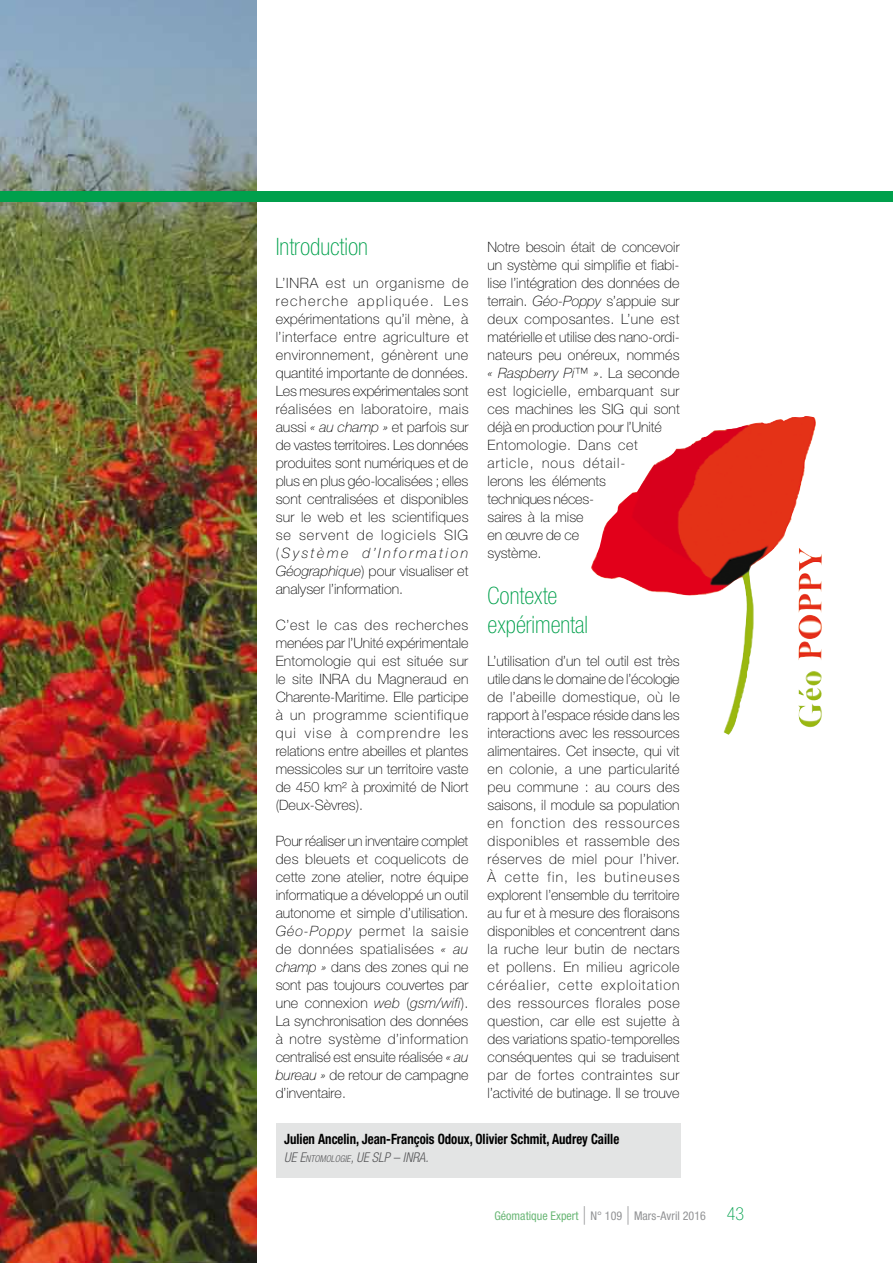
<style>
.page{position:relative;width:893px;height:1263px;background:#fff}
.page>*{position:absolute;margin:0;border:0;box-sizing:border-box;transform-origin:0 0}
.t1{font:100 condensed 24px/28.8px "Helvetica Neue";color:#00a04c}
.t2{font:100 14.25px/18px "Helvetica Neue";color:#000;text-align:justify}
.t3{font:700 condensed 14.25px "Helvetica Neue";color:#000;scale:.9 1}
.t4{font:italic 300 condensed 13.5px "Helvetica Neue";color:#58585a}
.t5{font:condensed 12px "Helvetica Neue";color:#929395}
.s1{font-style:italic}
.s2{font-size:9.45px}
.s3{color:#6ab776}
.s4{font-weight:100;font-size:18px;color:#00a04c}
</style>
<div class="page">
<img style="left:0;top:0;width:257px;height:1263px">
<div style="left:0;top:191px;width:893px;height:11px;background:#00a04c"></div>
<div style="left:276px;top:1124px;width:404px;height:54px;background:#e3e4e4"></div>
<img style="left:591px;top:416px;width:231px;height:319px">
<h1 class="t1" style="left:276px;top:231px;width:94px">Introduction</h1>
<p class="t2" style="left:276px;top:274px;width:194px">L’INRA est un organisme de recherche appliquée. Les expérimentations qu’il mène, à l’interface entre agriculture et environnement, génèrent une quantité importante de données.<br>Les mesures expérimentales sont réalisées en laboratoire, mais aussi <span class="s1">« au champ »</span> et parfois sur de vastes territoires. Les données produites sont numériques et de plus en plus géo-localisées ; elles sont centralisées et disponibles sur le web et les scientifiques se servent de logiciels SIG (<span class="s1">Système d’Information Géographique</span>) pour visualiser et analyser l’information.</p>
<p class="t2" style="left:276px;top:616px;width:194px">C’est le cas des recherches menées par l’Unité expérimentale Entomologie qui est située sur le site INRA du Magneraud en Charente-Maritime. Elle participe à un programme scientifique qui vise à comprendre les relations entre abeilles et plantes messicoles sur un territoire vaste de 450 km² à proximité de Niort (Deux-Sèvres).</p>
<p class="t2" style="left:276px;top:832px;width:194px">Pour réaliser un inventaire complet des bleuets et coquelicots de cette zone atelier, notre équipe informatique a développé un outil autonome et simple d’utilisation.<br><span class="s1">Géo-Poppy</span> permet la saisie de données spatialisées <span class="s1">« au champ »</span> dans des zones qui ne sont pas toujours couvertes par une connexion <span class="s1">web</span> (<span class="s1">gsm/wifi</span>).<br>La synchronisation des données à notre système d’information centralisé est ensuite réalisée <span class="s1">« au bureau »</span> de retour de campagne d’inventaire.</p>
<p class="t2" style="left:488px;top:238px;width:194px;text-align:left">Notre besoin était de concevoir un système qui simplifie et fiabi&shy;lise l’intégration des données de terrain. <span class="s1">Géo-Poppy</span> s’appuie sur deux composantes. L’une est matérielle et utilise des nano-ordi&shy;nateurs peu onéreux, nommés <span class="s1">« Raspberry Pi™ »</span>. La seconde est logicielle, embarquant sur ces machines les SIG qui sont déjà en production pour l’Unité<br>Entomologie. Dans cet article, nous détail-<br>lerons les éléments<br>techniques néces-<br>saires à la mise<br>en œuvre de ce<br>système.</p>
<h1 class="t1" style="left:488px;top:581px;width:102px">Contexte expérimental</h1>
<p class="t2" style="left:488px;top:652px;width:194px">L’utilisation d’un tel outil est très utile dans le domaine de l’écologie de l’abeille domestique, où le rapport à l’espace réside dans les interactions avec les ressources alimentaires. Cet insecte, qui vit en colonie, a une particularité peu commune : au cours des saisons, il module sa population en fonction des ressources disponibles et rassemble des réserves de miel pour l’hiver.<br>À cette fin, les butineuses explorent l’ensemble du territoire au fur et à mesure des floraisons disponibles et concentrent dans la ruche leur butin de nectars et pollens. En milieu agricole céréalier, cette exploitation des ressources florales pose question, car elle est sujette à des variations spatio-temporelles conséquentes qui se traduisent par de fortes contraintes sur l’activité de butinage. Il se trouve</p>
<p class="t3" style="left:284px;top:1130px;width:374px">Julien Ancelin, Jean-François Odoux, Olivier Schmit, Audrey Caille</p>
<p class="t4" style="left:284px;top:1149px;width:146px">UE E<span class="s2">NTOMOLOGIE</span>, UE SLP – INRA.</p>
<p class="t5" style="left:494px;top:1209px;width:251px"><span class="s3">Géomatique Expert</span> N° 109 Mars-Avril 2016 <span class="s4">43</span></p>
</div>
